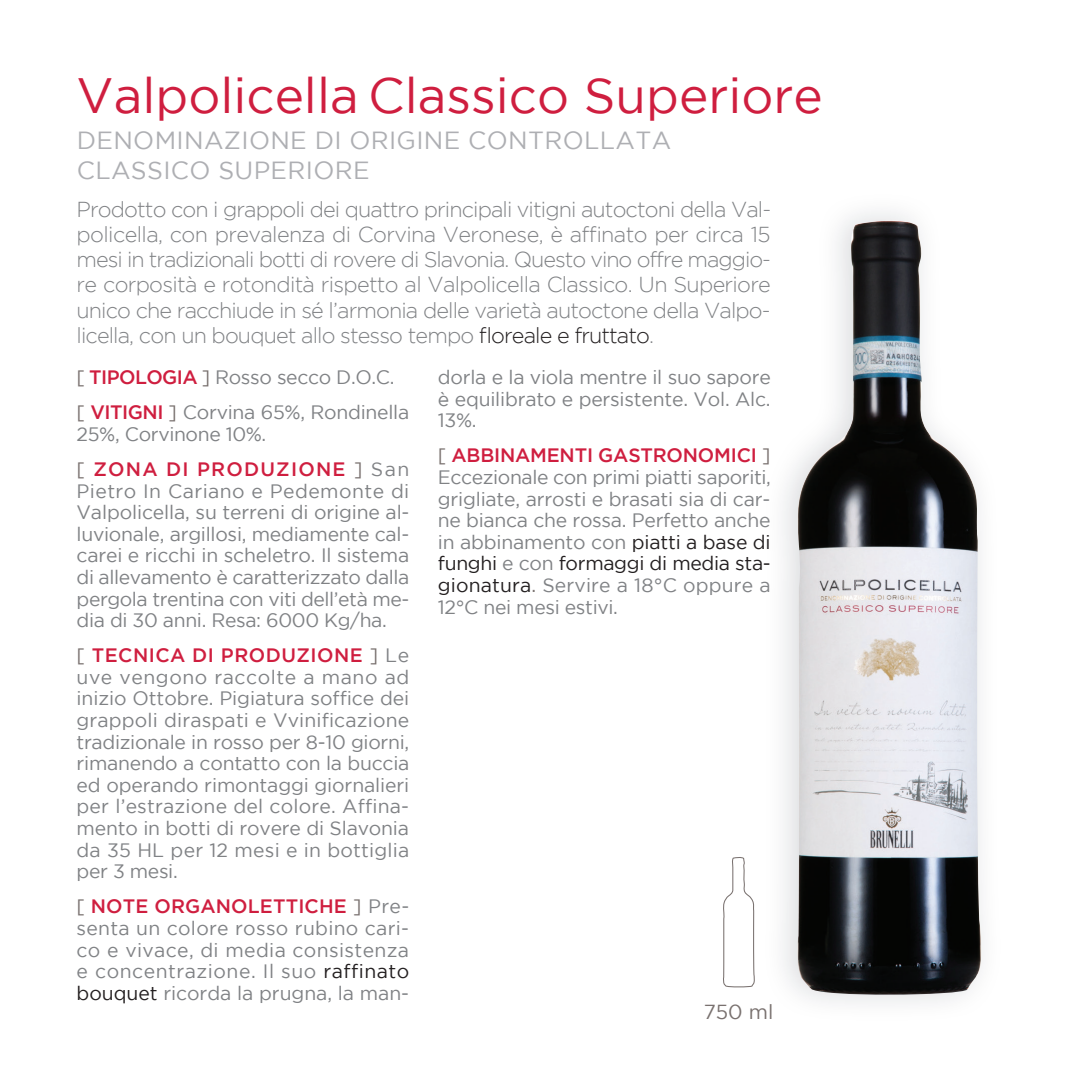
<style>
.page{position:relative;width:1085px;height:1085px;background:#fff}
.page>*{position:absolute;margin:0;border:0;box-sizing:border-box;transform-origin:0 0}
.t1{font:49.5px "Gotham";color:#cf1e3f}
.t2{font:24.75px/29.7px "Gotham";letter-spacing:.015em;color:#aeafb3}
.t3{font:300 21.6px/25.2px "Gotham";letter-spacing:-.04em;color:#808285;text-align:justify}
.t4{font:20.25px "Gotham";color:#79716f}
.t5{font:19.35px/21.6px "Gotham";letter-spacing:-.01em;color:#808285;text-align:justify}
.s1{color:#231f20}
.s2{color:#79716f}
.s3{font-weight:500;color:#cf1e3f}
</style>
<div class="page">
<img style="left:791px;top:220px;width:191px;height:777px">
<svg style="left:723px;top:857px;width:32px;height:130px"></svg>
<h1 class="t1" style="left:77px;top:68px;width:747px">Valpolicella Classico Superiore</h1>
<p class="t2" style="left:77px;top:125px;width:596px">DENOMINAZIONE DI ORIGINE CONTROLLATA<br>CLASSICO SUPERIORE</p>
<p class="t3" style="left:77px;top:196px;width:696px">Prodotto con i grappoli dei quattro principali vitigni autoctoni della Val&shy;policella, con prevalenza di Corvina Veronese, è affinato per circa 15 mesi in tradizionali botti di rovere di Slavonia. Questo vino offre maggio&shy;re corposità e rotondità rispetto al Valpolicella Classico. Un Superiore unico che racchiude in sé l’armonia delle varietà autoctone della Valpo&shy;licella, con un bouquet allo stesso tempo <span class="s1">floreale e fruttato</span>.</p>
<p class="t5" style="left:77px;top:359px;width:334px;line-height:34.9px"><span class="s2">[</span> <span class="s3">TIPOLOGIA</span> <span class="s2">]</span> Rosso secco D.O.C.<br><span class="s2">[</span> <span class="s3">VITIGNI</span> <span class="s2">]</span> Corvina 65%, Rondinella</p>
<p class="t5" style="left:77px;top:416px;width:334px;line-height:34.9px">25%, Corvinone 10%.<br><span class="s2">[</span> <span class="s3">ZONA DI PRODUZIONE</span> <span class="s2">]</span> San</p>
<p class="t5" style="left:77px;top:479px;width:334px">Pietro In Cariano e Pedemonte di Valpolicella, su terreni di origine al&shy;luvionale, argillosi, mediamente cal&shy;carei e ricchi in scheletro. Il sistema di allevamento è caratterizzato dalla pergola trentina con viti dell’età me&shy;dia di 30 anni. Resa: 6000 Kg/ha.</p>
<p class="t5" style="left:77px;top:644px;width:334px"><span class="s2">[</span> <span class="s3">TECNICA DI PRODUZIONE</span> <span class="s2">]</span> Le uve vengono raccolte a mano ad inizio Ottobre. Pigiatura soffice dei grappoli diraspati e Vvinificazione tradizionale in rosso per 8-10 giorni, rimanendo a contatto con la buccia ed operando rimontaggi giornalieri per l’estrazione del colore. Affina&shy;mento in botti di rovere di Slavonia da 35 HL per 12 mesi e in bottiglia per 3 mesi.</p>
<p class="t5" style="left:77px;top:895px;width:334px"><span class="s2">[</span> <span class="s3">NOTE ORGANOLETTICHE</span> <span class="s2">]</span> Pre&shy;senta un colore rosso rubino cari&shy;co e vivace, di media consistenza e concentrazione. Il suo <span class="s1">raffinato bouquet</span> ricorda la prugna, la man-</p>
<p class="t5" style="left:438px;top:366px;width:334px">dorla e la viola mentre il suo sapore è equilibrato e persistente. Vol. Alc.<br>13%.</p>
<p class="t5" style="left:438px;top:444px;width:334px"><span class="s2">[</span> <span class="s3">ABBINAMENTI GASTRONOMICI</span> <span class="s2">] </span>Eccezionale con primi piatti saporiti, grigliate, arrosti e brasati sia di car&shy;ne bianca che rossa. Perfetto anche in abbinamento con <span class="s1">piatti a base di funghi</span> e con <span class="s1">formaggi di media sta&shy;gionatura</span><span class="s2">.</span> Servire a 18°C oppure a 12°C nei mesi estivi.</p>
<p class="t4" style="left:703px;top:1000px;width:71px">750 ml</p>
</div>
